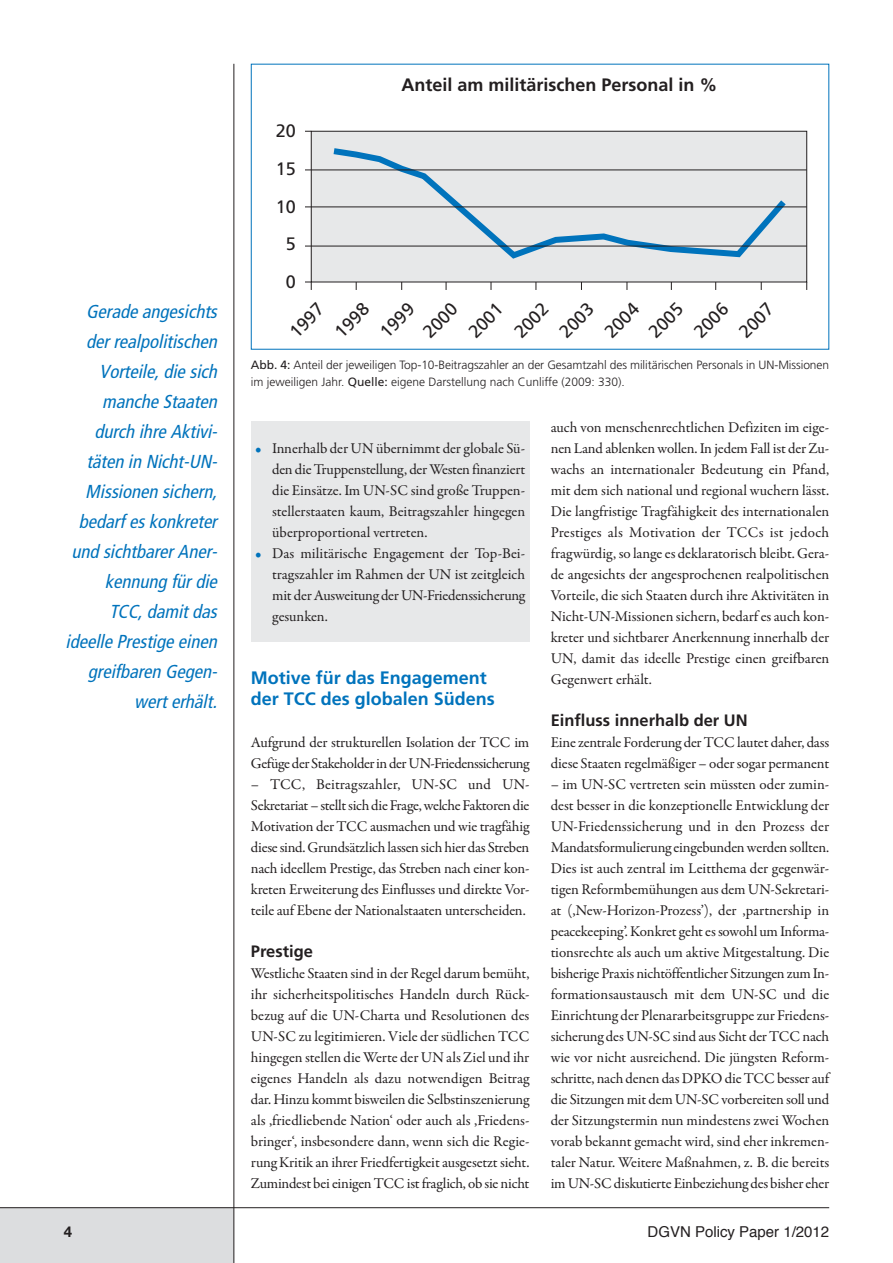
<style>
.page{position:relative;width:893px;height:1263px;background:#fff}
.page>*{position:absolute;margin:0;border:0;box-sizing:border-box;transform-origin:0 0}
.t1{font:italic condensed 18.75px/30px "Frutiger";color:#0073bc;text-align:right}
.t2{font:18px/37.5px "Frutiger";color:#231f20;text-align:center}
.t3{font:700 18px/21px "Frutiger";color:#0073bc}
.t4{font:700 18px "Frutiger";color:#231f20}
.t5{font:700 16.5px "Frutiger";color:#231f20}
.t6{font:15px/21px "Garamond Premr Pro";letter-spacing:-.015em;color:#231f20;text-align:justify}
.t7{font:15px "Helvetica";color:#231f20}
.t8{font:700 15px "Helvetica Neue";color:#231f20}
.t9{font:300 12px/16.5px "Frutiger";letter-spacing:-.005em;color:#231f20}
.s1{font-weight:400}
.s2{color:#0073bc}
</style>
<div class="page">
<div style="left:251px;top:421px;width:278px;height:221px;background:#e7e8e9"></div>
<div style="left:0;top:1208px;width:234px;height:55px;background:#dcdddf"></div>
<hr style="left:0;top:1207px;width:829px;height:1px;background:#231f20">
<hr style="left:233px;top:64px;width:1px;height:1199px;background:#231f20">
<div style="left:311px;top:131px;width:496px;height:151px;background:#e7e8e9"></div>
<div style="left:311px;top:131px;width:496px;height:151px;border:1px solid #231f20"></div>
<svg style="left:327px;top:148px;width:465px;height:111px"></svg>
<svg style="left:305px;top:282px;width:7px;height:8px"></svg>
<hr style="left:305px;top:170px;width:502px;height:1px;background:#231f20">
<hr style="left:305px;top:207px;width:502px;height:1px;background:#231f20">
<hr style="left:305px;top:246px;width:502px;height:1px;background:#231f20">
<p class="t1" style="left:66px;top:298px;width:157px">Gerade angesichts der realpolitischen<br>Vorteile, die sich manche Staaten durch ihre Aktivi&shy;täten in Nicht-UN-<br>Missionen sichern, bedarf es konkreter und sichtbarer Aner&shy;kennung für die<br>TCC, damit das ideelle Prestige einen greifbaren Gegen&shy;wert erhält.</p>
<p class="t4" style="left:401px;top:77px;width:318px">Anteil am militärischen Personal in %</p>
<p class="t2" style="left:276px;top:114px;width:22px">20<br>15<br>10<br>5<br>0</p>
<p class="t2" style="left:280px;top:322px;width:42px;rotate:-45deg">1997</p>
<p class="t2" style="left:326px;top:322px;width:42px;rotate:-45deg">1998</p>
<p class="t2" style="left:371px;top:322px;width:42px;rotate:-45deg">1999</p>
<p class="t2" style="left:414px;top:322px;width:42px;rotate:-45deg">2000</p>
<p class="t2" style="left:459px;top:322px;width:42px;rotate:-45deg">2001</p>
<p class="t2" style="left:505px;top:322px;width:42px;rotate:-45deg">2002</p>
<p class="t2" style="left:550px;top:322px;width:42px;rotate:-45deg">2003</p>
<p class="t2" style="left:595px;top:322px;width:42px;rotate:-45deg">2004</p>
<p class="t2" style="left:640px;top:322px;width:42px;rotate:-45deg">2005</p>
<p class="t2" style="left:685px;top:322px;width:42px;rotate:-45deg">2006</p>
<p class="t2" style="left:730px;top:322px;width:42px;rotate:-45deg">2007</p>
<p class="t9" style="left:251px;top:358px;width:580px"><span class="s1">Abb. 4:</span> Anteil der jeweiligen Top-10-Beitragszahler an der Gesamtzahl des militärischen Personals in UN-Missionen im jeweiligen Jahr. <span class="s1">Quelle:</span> eigene Darstellung nach Cunliffe (2009: 330).</p>
<p class="t6" style="left:272px;top:439px;width:254px;text-indent:-17px"><span class="s2">•</span> Innerhalb der UN übernimmt der globale Sü&shy;den die Truppenstellung, der Westen finanziert die Einsätze. Im UN-SC sind große Truppen&shy;stellerstaaten kaum, Beitragszahler hingegen überproportional vertreten.</p>
<p class="t6" style="left:272px;top:544px;width:254px;text-indent:-17px"><span class="s2">•</span> Das militärische Engagement der Top-Bei&shy;tragszahler im Rahmen der UN ist zeitgleich mit der Ausweitung der UN-Friedenssicherung gesunken.</p>
<p class="t3" style="left:251px;top:669px;width:245px">Motive für das Engagement der TCC des globalen Südens</p>
<p class="t6" style="left:251px;top:733px;width:280px">Aufgrund der strukturellen Isolation der TCC im<br>Gefügeder StakeholderinderUN-Friedenssicherung</p>
<p class="t6" style="left:251px;top:775px;width:280px">– TCC, Beitragszahler, UN-SC und UN-Sekretariat–stelltsichdieFrage,welcheFaktorendie Motivation der TCC ausmachen und wie tragfähig diesesind.Grundsätzlich lassen sich hier das Streben nach ideellem Prestige, das Streben nach einer kon&shy;kreten Erweiterung des Einflusses und direkte Vor&shy;teile auf Ebene der Nationalstaaten unterscheiden.</p>
<p class="t5" style="left:251px;top:945px;width:64px">Prestige</p>
<p class="t6" style="left:251px;top:964px;width:280px">Westliche Staaten sind in der Regel darum bemüht, ihr sicherheitspolitisches Handeln durch Rück - bezug auf die UN-Charta und Resolutionen des UN-SC zu legitimieren. Viele der südlichen TCC hingegen stellen die Werte der UN als Ziel und ihr eigenes Handeln als dazu notwendigen Beitrag dar. Hinzu kommt bisweilen die Selbstinszenierung als ‚friedliebende Nation‘ oder auch als ‚Friedens&shy;bringer‘, insbesondere dann, wenn sich die Regie&shy;rung Kritik an ihrer Friedfertigkeit ausgesetzt sieht.<br>Zumindest bei einigen TCC ist fraglich, ob sie nicht</p>
<p class="t6" style="left:551px;top:418px;width:280px">auch von menschenrechtlichen Defiziten im eige&shy;nen Land ablenken wollen. In jedem Fall ist der Zu&shy;wachs an internationaler Bedeutung ein Pfand, mit dem sich national und regional wuchern lässt.<br>Die langfristige Tragfähigkeit des internationalen Prestiges als Motivation der TCCs ist jedoch fragwürdig, so lange es deklaratorisch bleibt. Gera&shy;de angesichts der angesprochenen realpolitischen Vorteile, die sich Staaten durch ihre Aktivitäten in Nicht-UN-Missionen sichern, bedarf es auch kon&shy;kreter und sichtbarer Anerkennung innerhalb der UN, damit das ideelle Prestige einen greifbaren Gegenwert erhält.</p>
<p class="t5" style="left:551px;top:714px;width:199px">Einfluss innerhalb der UN</p>
<p class="t6" style="left:551px;top:733px;width:280px">Eine zentrale Forderung der TCC lautet daher, dass diese Staaten regelmäßiger – oder sogar permanent</p>
<p class="t6" style="left:551px;top:775px;width:280px">– im UN-SC vertreten sein müssten oder zumin&shy;dest besser in die konzeptionelle Entwicklung der UN-Friedenssicherung und in den Prozess der Mandatsformulierung eingebunden werden sollten.<br>Dies ist auch zentral im Leitthema der gegenwär&shy;tigen Reformbemühungen aus dem UN-Sekretari&shy;at (‚New-Horizon-Prozess’), der ‚partnership in peacekeeping’. Konkret geht es sowohl um Informa&shy;tionsrechte als auch um aktive Mitgestaltung. Die bisherige Praxis nichtöffentlicher Sitzungen zum In&shy;formationsaustausch mit dem UN-SC und die Einrichtung der Plenararbeitsgruppe zur Friedens&shy;sicherung des UN-SC sind aus Sicht der TCC nach wie vor nicht ausreichend. Die jüngsten Reform&shy;schritte, nach denen das DPKO die TCC besser auf die Sitzungen mit dem UN-SC vorbereiten soll und der Sitzungstermin nun mindestens zwei Wochen vorab bekannt gemacht wird, sind eher inkremen&shy;taler Natur. Weitere Maßnahmen, z. B. die bereits im UN-SC diskutierte Einbeziehung des bisher eher</p>
<p class="t8" style="left:64px;top:1226px;width:10px">4</p>
<p class="t7" style="left:648px;top:1225px;width:183px">DGVN Policy Paper 1/2012</p>
</div>
